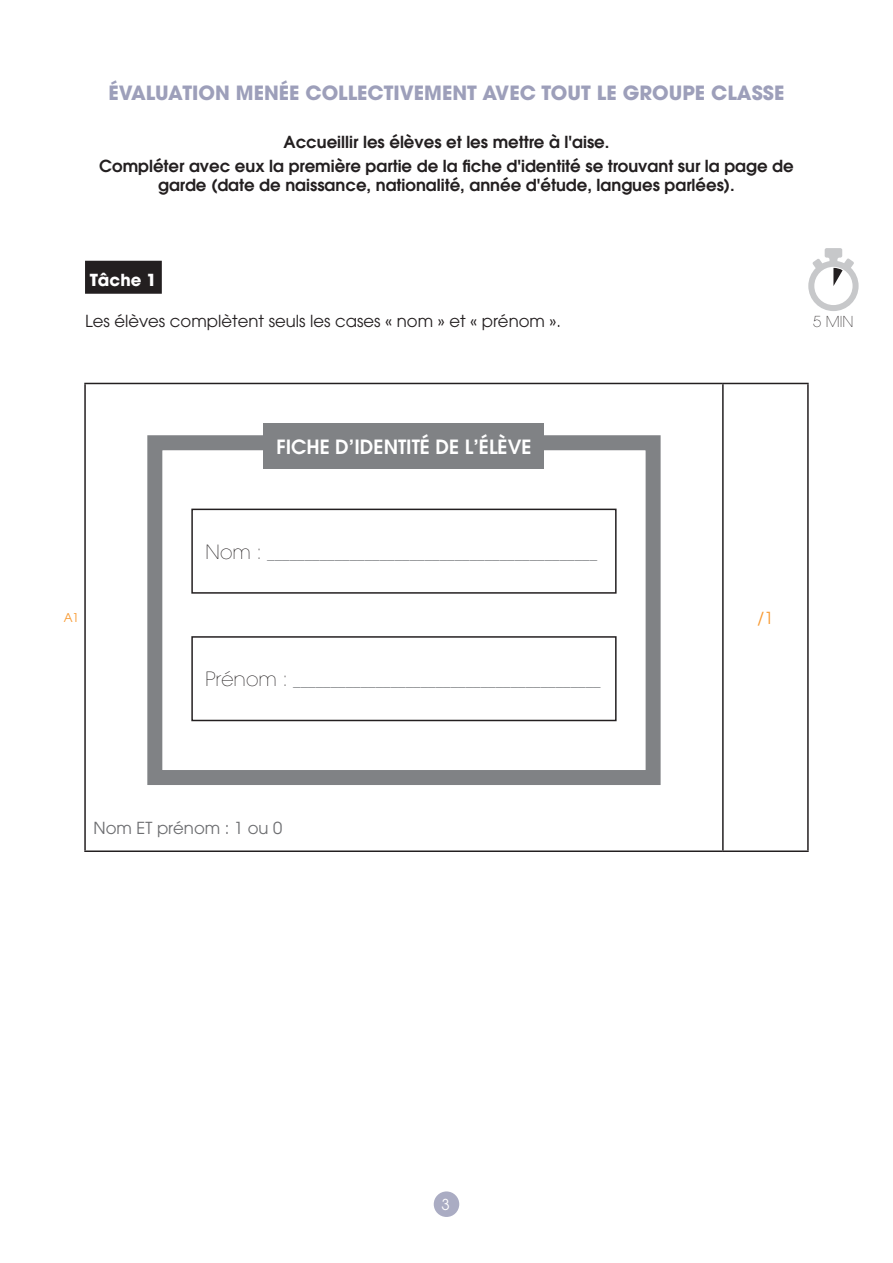
<style>
.page{position:relative;width:893px;height:1263px;background:#fff}
.page>*{position:absolute;margin:0;border:0;box-sizing:border-box;transform-origin:0 0}
.t1{font:700 19.5px "Avant Garde";color:#9d9fba}
.t2{font:600 19.5px "Avant Garde";color:#fff}
.t3{font:600 16.5px/23.7px "Avant Garde";color:#231f20;text-align:center}
.t4{font:16.5px "Avant Garde";color:#231f20}
.t5{font:16.5px "Avant Garde";color:#6c6d70}
.t6{font:700 16.5px "Avant Garde";color:#fff}
.t7{font:16.5px "Avant Garde";color:#f89931}
.t8{font:15px "Avant Garde";color:#808285}
.t9{font:200 15px "Avant Garde";color:#231f20}
.t10{font:15px "Avant Garde";color:#fff}
.t11{font:12px "Avant Garde";color:#f89931}
.s1{font-weight:200;font-size:19.5px;color:#231f20}
</style>
<div class="page">
<div style="left:434px;top:1191px;width:25px;height:26px;background:#aaacc3;border-radius:50%"></div>
<div style="left:85px;top:261px;width:77px;height:33px;background:#231f20"></div>
<hr style="left:84px;top:384px;width:2px;height:466px;background:#231f20">
<hr style="left:84px;top:383px;width:639px;height:1px;background:#231f20">
<hr style="left:84px;top:850px;width:639px;height:2px;background:#231f20">
<hr style="left:722px;top:384px;width:2px;height:466px;background:#231f20">
<hr style="left:807px;top:384px;width:2px;height:466px;background:#231f20">
<hr style="left:723px;top:383px;width:86px;height:1px;background:#231f20">
<hr style="left:723px;top:850px;width:86px;height:2px;background:#231f20">
<svg style="left:808px;top:248px;width:51px;height:63px"></svg>
<div style="left:147px;top:435px;width:514px;height:350px;background:#fff;border:15px solid #808285"></div>
<div style="left:264px;top:424px;width:280px;height:45px;background:#808285"></div>
<div style="left:191px;top:509px;width:426px;height:85px;border:2px solid #231f20"></div>
<div style="left:191px;top:636px;width:426px;height:85px;border:2px solid #231f20"></div>
<p class="t1" style="left:109px;top:81px;width:677px">ÉVALUATION MENÉE COLLECTIVEMENT AVEC TOUT LE GROUPE CLASSE</p>
<p class="t3" style="left:99px;top:130px;width:696px">Accueillir les élèves et les mettre à l'aise.<br>Compléter avec eux la première partie de la fiche d'identité se trouvant sur la page de</p>
<p class="t3" style="left:158px;top:173px;width:578px">garde (date de naissance, nationalité, année d'étude, langues parlées).</p>
<p class="t6" style="left:90px;top:269px;width:68px">TÂCHE 1</p>
<p class="t4" style="left:85px;top:311px;width:478px">Les élèves complètent seuls les cases « nom » et « prénom ».</p>
<p class="t9" style="left:813px;top:313px;width:42px">5 min</p>
<p class="t11" style="left:64px;top:611px;width:17px">a1</p>
<p class="t2" style="left:276px;top:434px;width:257px">Fiche d’identité de l’élève</p>
<p class="t8" style="left:206px;top:544px;width:393px"><span class="s1">Nom :</span> ____________________________________________</p>
<p class="t8" style="left:206px;top:672px;width:397px"><span class="s1">Prénom :</span> _________________________________________</p>
<p class="t7" style="left:757px;top:608px;width:18px">/1</p>
<p class="t5" style="left:94px;top:818px;width:190px">Nom ET prénom : 1 ou 0</p>
<p class="t10" style="left:442px;top:1196px;width:10px">3</p>
</div>
